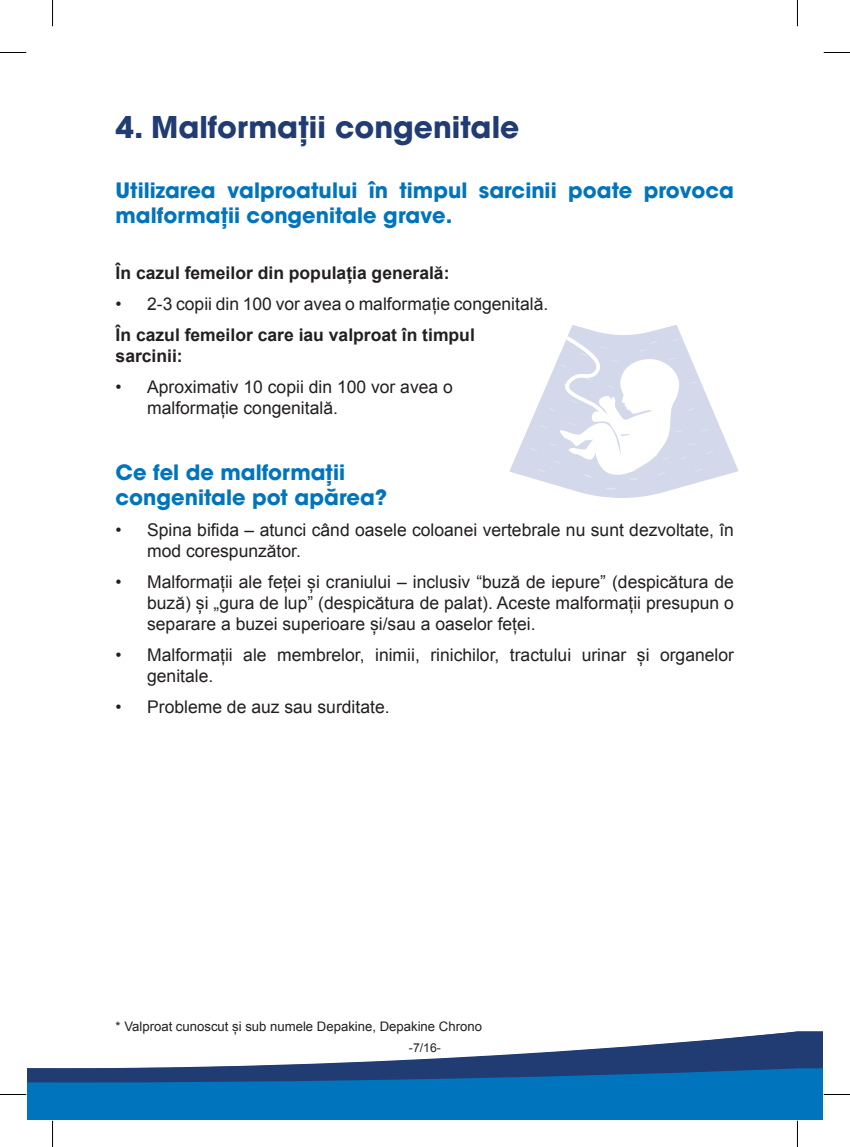
<style>
.page{position:relative;width:850px;height:1147px;background:#fff}
.page>*{position:absolute;margin:0;border:0;box-sizing:border-box;transform-origin:0 0}
.t1{font:700 29.75px "ITC Avant Garde Pro";color:#213b73}
.t2{font:700 21px/25.2px "ITC Avant Garde Pro";color:#0074bc}
.t3{font:17.5px/21px "Arial";color:#231f20}
.t4{font:700 17.5px/21px "Arial";color:#231f20}
.t5{font:13.12px "Arial";color:#231f20}
.t6{font:12.25px "Arial";color:#231f20}
</style>
<div class="page">
<div style="left:28px;top:1082px;width:793px;height:37px;background:#0074bc"></div>
<svg style="left:28px;top:1031px;width:793px;height:51px"></svg>
<svg style="left:509px;top:325px;width:229px;height:173px"></svg>
<svg style="left:529px;top:333px;width:184px;height:147px"></svg>
<svg style="left:0;top:52px;width:26px;height:1px"></svg>
<svg style="left:823px;top:52px;width:26px;height:1px"></svg>
<svg style="left:0;top:1094px;width:26px;height:1px"></svg>
<svg style="left:823px;top:1094px;width:26px;height:1px"></svg>
<svg style="left:52px;top:0;width:1px;height:26px"></svg>
<svg style="left:52px;top:1120px;width:1px;height:27px"></svg>
<svg style="left:796px;top:0;width:1px;height:26px"></svg>
<svg style="left:796px;top:1121px;width:1px;height:26px"></svg>
<h1 class="t1" style="left:116px;top:107px;width:405px">4. Malformații congenitale</h1>
<p class="t2" style="left:116px;top:177px;width:619px">Utilizarea valproatului în timpul sarcinii poate provoca malformații congenitale grave.</p>
<p class="t4" style="left:116px;top:263px;width:335px">În cazul femeilor din populația generală:</p>
<p class="t3" style="left:116px;top:294px;width:434px">• 2-3 copii din 100 vor avea o malformație congenitală.</p>
<p class="t4" style="left:116px;top:325px;width:360px">În cazul femeilor care iau valproat în timpul sarcinii:</p>
<p class="t3" style="left:147px;top:376px;width:307px;text-indent:-32px">• Aproximativ 10 copii din 100 vor avea o malformație congenitală.</p>
<p class="t2" style="left:116px;top:459px;width:273px">Ce fel de malformații congenitale pot apărea?</p>
<p class="t3" style="left:147px;top:520px;width:588px;text-indent:-32px">• Spina bifida – atunci când oasele coloanei vertebrale nu sunt dezvoltate, în mod corespunzător.</p>
<p class="t3" style="left:147px;top:572px;width:588px;text-align:justify;text-indent:-32px">• Malformații ale feței și craniului – inclusiv “buză de iepure” (despicătura de buză) și „gura de lup” (despicătura de palat). Aceste malformații presupun o separare a buzei superioare și/sau a oaselor feței.</p>
<p class="t3" style="left:147px;top:644px;width:588px;text-indent:-32px">• Malformații ale membrelor, inimii, rinichilor, tractului urinar și organelor genitale.</p>
<p class="t3" style="left:116px;top:696px;width:275px">• Probleme de auz sau surditate.</p>
<p class="t5" style="left:116px;top:1017px;width:367px">* Valproat cunoscut și sub numele Depakine, Depakine Chrono</p>
<p class="t6" style="left:409px;top:1040px;width:33px">-7/16-</p>
</div>
